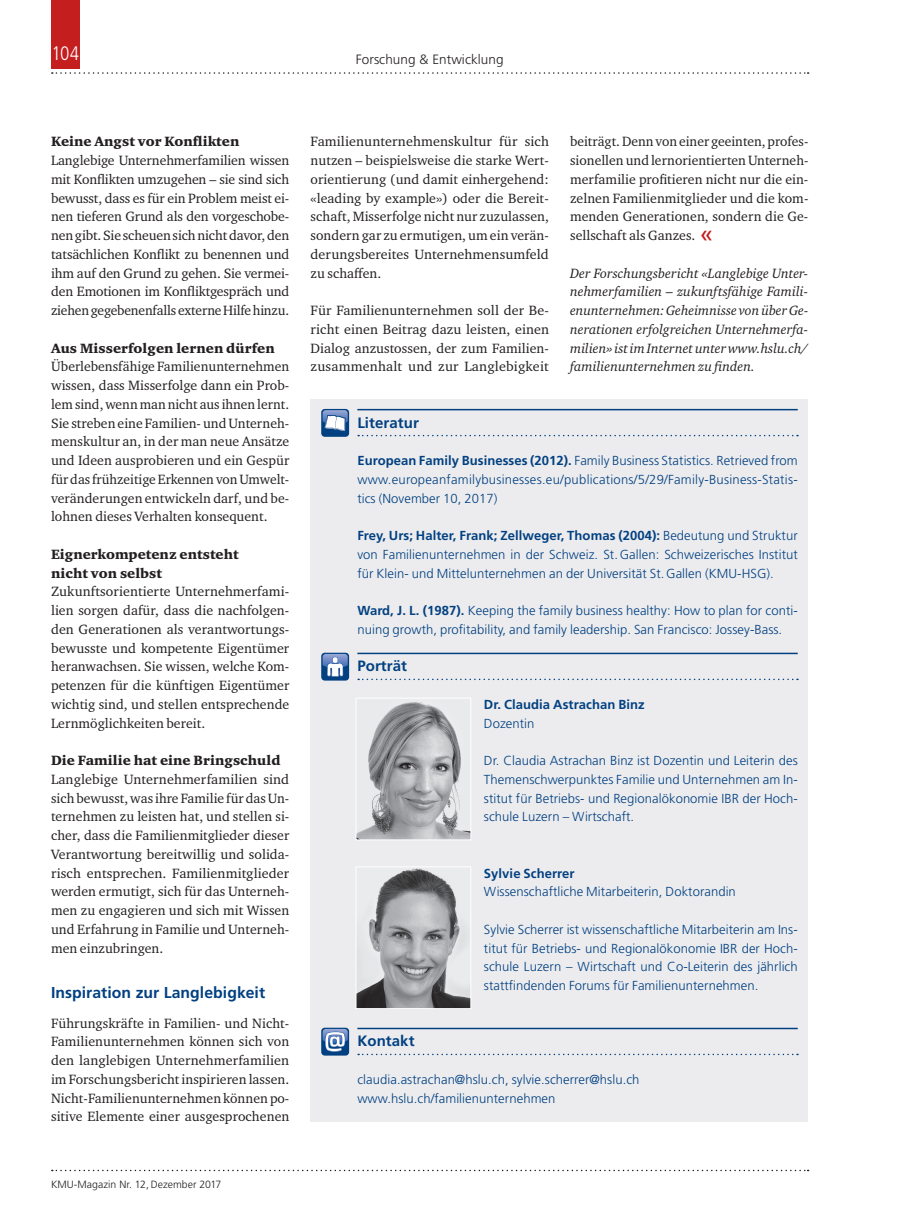
<style>
.page{position:relative;width:902px;height:1212px;background:#fff}
.page>*{position:absolute;margin:0;border:0;box-sizing:border-box;transform-origin:0 0}
.t1{font:300 condensed 19.5px "Frutiger LT Std";color:#fff}
.t2{font:700 15.75px "Frutiger LT Std";letter-spacing:.005em;color:#014081}
.t3{font:700 15px "Frutiger LT Std";letter-spacing:.005em;color:#014081}
.t4{font:13.8px/18.8px "Charter ITC Std";letter-spacing:.005em;color:#231f20;text-align:justify}
.t5{font:italic 13.8px/18.8px "Charter ITC Std";letter-spacing:.005em;color:#231f20;text-align:justify}
.t6{font:900 13.8px/18.8px "Charter ITC Std";letter-spacing:.005em;color:#231f20}
.t7{font:300 13.5px "Frutiger LT Std";letter-spacing:.005em;color:#231f20}
.t8{font:300 13.05px/18.8px "Frutiger LT Std";letter-spacing:.005em;color:#014081;text-align:justify}
.t9{font:700 13.05px "Frutiger LT Std";letter-spacing:.005em;color:#014081}
.t10{font:300 10.5px "Frutiger LT Std";letter-spacing:.005em;color:#231f20}
.s1{font-family:"Frutiger LT Std";font-size:24px;color:#c41e1f}
.s2{font-weight:700}
</style>
<div class="page">
<svg style="left:52px;top:72px;width:756px;height:2px"></svg>
<svg style="left:52px;top:1170px;width:756px;height:1px"></svg>
<div style="left:51px;top:0;width:29px;height:68px;background:#c41e1f"></div>
<div style="left:310px;top:399px;width:498px;height:722px;background:#ececee"></div>
<hr style="left:357px;top:409px;width:440px;height:1px;background:#014081">
<svg style="left:358px;top:435px;width:439px;height:1px"></svg>
<hr style="left:357px;top:653px;width:440px;height:1px;background:#014081">
<svg style="left:358px;top:679px;width:439px;height:1px"></svg>
<hr style="left:357px;top:1028px;width:440px;height:1px;background:#014081">
<svg style="left:358px;top:1054px;width:439px;height:1px"></svg>
<div style="left:321px;top:653px;width:28px;height:28px;background:#014081;border-radius:4px"></div>
<svg style="left:322px;top:654px;width:26px;height:22px"></svg>
<div style="left:321px;top:1028px;width:28px;height:27px;background:#014081;border-radius:4px"></div>
<svg style="left:322px;top:1029px;width:26px;height:22px"></svg>
<img style="left:357px;top:702px;width:112px;height:136px">
<div style="left:355px;top:698px;width:116px;height:142px;border:1px solid #fff"></div>
<img style="left:357px;top:868px;width:112px;height:139px">
<div style="left:355px;top:866px;width:116px;height:143px;border:1px solid #fff"></div>
<div style="left:321px;top:409px;width:28px;height:28px;background:#014081;border-radius:4px"></div>
<svg style="left:322px;top:410px;width:26px;height:21px"></svg>
<h1 class="t1" style="left:51px;top:42px;width:29px">104</h1>
<p class="t7" style="left:356px;top:51px;width:149px">Forschung &amp; Entwicklung</p>
<p class="t6" style="left:51px;top:132px;width:190px">Keine Angst vor Konflikten</p>
<p class="t4" style="left:51px;top:151px;width:240px">Langlebige Unternehmerfamilien wissen mit Konflikten umzugehen – sie sind sich bewusst, dass es für ein Problem meist ei&shy;nen tieferen Grund als den vorgeschobe&shy;nen gibt. Sie scheuen sich nicht davor, den tatsächlichen Konflikt zu benennen und ihm auf den Grund zu gehen. Sie vermei&shy;den Emotionen im Konfliktgespräch und ziehen gegebenenfalls externe Hilfe hinzu.</p>
<p class="t6" style="left:51px;top:338px;width:225px">Aus Misserfolgen lernen dürfen</p>
<p class="t4" style="left:51px;top:357px;width:240px">Überlebensfähige Familienunternehmen wissen, dass Misserfolge dann ein Prob&shy;lem sind, wenn man nicht aus ihnen lernt.<br>Sie streben eine Familien- und Unterneh&shy;menskultur an, in der man neue Ansätze und Ideen ausprobieren und ein Gespür für das frühzeitige Erkennen von Umwelt&shy;veränderungen entwickeln darf, und be&shy;lohnen dieses Verhalten konsequent.</p>
<p class="t6" style="left:51px;top:545px;width:189px">Eignerkompetenz entsteht nicht von selbst</p>
<p class="t4" style="left:51px;top:582px;width:240px;text-align:left">Zukunftsorientierte Unternehmerfami&shy;lien sorgen dafür, dass die nachfolgen-- den Generationen als verantwortungs&shy;bewusste und kompetente Eigentümer heranwachsen. Sie wissen, welche Kom&shy;petenzen für die künftigen Eigentümer wichtig sind, und stellen entsprechende Lernmöglichkeiten bereit.</p>
<p class="t6" style="left:51px;top:751px;width:231px">Die Familie hat eine Bringschuld</p>
<p class="t4" style="left:51px;top:769px;width:240px">Langlebige Unternehmerfamilien sind sich bewusst, was ihre Familie für das Un&shy;ternehmen zu leisten hat, und stellen si&shy;cher, dass die Familienmitglieder dieser Verantwortung bereitwillig und solida&shy;risch entsprechen. Familienmitglieder werden ermutigt, sich für das Unterneh&shy;men zu engagieren und sich mit Wissen und Erfahrung in Familie und Unterneh&shy;men einzubringen.</p>
<p class="t2" style="left:51px;top:983px;width:215px">Inspiration zur Langlebigkeit</p>
<p class="t4" style="left:51px;top:1013px;width:240px">Führungskräfte in Familien- und Nicht-Familienunternehmen können sich von den langlebigen Unternehmerfamilien im Forschungsbericht inspirieren lassen.<br>Nicht-Familienunternehmen können po&shy;sitive Elemente einer ausgesprochenen</p>
<p class="t4" style="left:310px;top:132px;width:240px">Familienunternehmenskultur für sich nutzen – beispielsweise die starke Wert&shy;orientierung (und damit einhergehend: «leading by example») oder die Bereit&shy;schaft, Misserfolge nicht nur zuzulassen, sondern gar zu ermutigen, um ein verän&shy;derungsbereites Unternehmensumfeld zu schaffen.</p>
<p class="t4" style="left:310px;top:301px;width:240px">Für Familienunternehmen soll der Be&shy;richt einen Beitrag dazu leisten, einen Dialog anzustossen, der zum Familien&shy;zusammenhalt und zur Langlebigkeit</p>
<p class="t4" style="left:570px;top:132px;width:240px;text-align:left">beiträgt. Denn von einer geeinten, profes&shy;sionellen und lernorientierten Unterneh&shy;merfamilie profitieren nicht nur die ein&shy;zelnen Familienmitglieder und die kom-- menden Generationen, sondern die Ge&shy;sellschaft als Ganzes. <span class="s1">«</span></p>
<p class="t5" style="left:570px;top:263px;width:240px">Der Forschungsbericht «Langlebige Unter&shy;nehmerfamilien – zukunftsfähige Famili&shy;enunternehmen: Geheimnisse von über Ge&shy;nerationen erfolgreichen Unternehmerfa&shy;milien» ist im Internet unter www.hslu.ch/ familienunternehmen zu finden.</p>
<p class="t3" style="left:357px;top:414px;width:63px">Literatur</p>
<p class="t8" style="left:357px;top:451px;width:442px"><span class="s2">European Family Businesses (2012).</span> Family Business Statistics. Retrieved from www.europeanfamilybusinesses.eu/publications/5/29/Family-Business-Statis&shy;tics (November 10, 2017)</p>
<p class="t8" style="left:357px;top:526px;width:442px"><span class="s2">Frey, Urs; Halter, Frank; Zellweger, Thomas (2004):</span> Bedeutung und Struktur von Familienunternehmen in der Schweiz. St.Gallen: Schweizerisches Institut für Klein- und Mittelunternehmen an der Universität St.Gallen (KMU-HSG).</p>
<p class="t8" style="left:357px;top:601px;width:442px"><span class="s2">Ward, J. L. (1987).</span> Keeping the family business healthy: How to plan for conti&shy;nuing growth, profitability, and family leadership. San Francisco: Jossey-Bass.</p>
<p class="t3" style="left:357px;top:657px;width:51px">Porträt</p>
<p class="t9" style="left:484px;top:697px;width:162px">Dr. Claudia Astrachan Binz</p>
<p class="t8" style="left:484px;top:714px;width:52px">Dozentin</p>
<p class="t8" style="left:484px;top:751px;width:315px">Dr. Claudia Astrachan Binz ist Dozentin und Leiterin des Themenschwerpunktes Familie und Unternehmen am In&shy;stitut für Betriebs- und Regionalökonomie IBR der Hoch&shy;schule Luzern – Wirtschaft.</p>
<p class="t9" style="left:484px;top:865px;width:92px">Sylvie Scherrer</p>
<p class="t8" style="left:484px;top:883px;width:253px">Wissenschaftliche Mitarbeiterin, Doktorandin</p>
<p class="t8" style="left:484px;top:920px;width:315px">Sylvie Scherrer ist wissenschaftliche Mitarbeiterin am Ins&shy;titut für Betriebs- und Regionalökonomie IBR der Hoch&shy;schule Luzern – Wirtschaft und Co-Leiterin des jährlich stattfindenden Forums für Familienunternehmen.</p>
<p class="t3" style="left:357px;top:1032px;width:59px">Kontakt</p>
<p class="t8" style="left:357px;top:1070px;width:283px">claudia.astrachan@hslu.ch, sylvie.scherrer@hslu.ch www.hslu.ch/familienunternehmen</p>
<p class="t10" style="left:51px;top:1178px;width:172px">KMU-Magazin Nr. 12,Dezember 2017</p>
</div>
